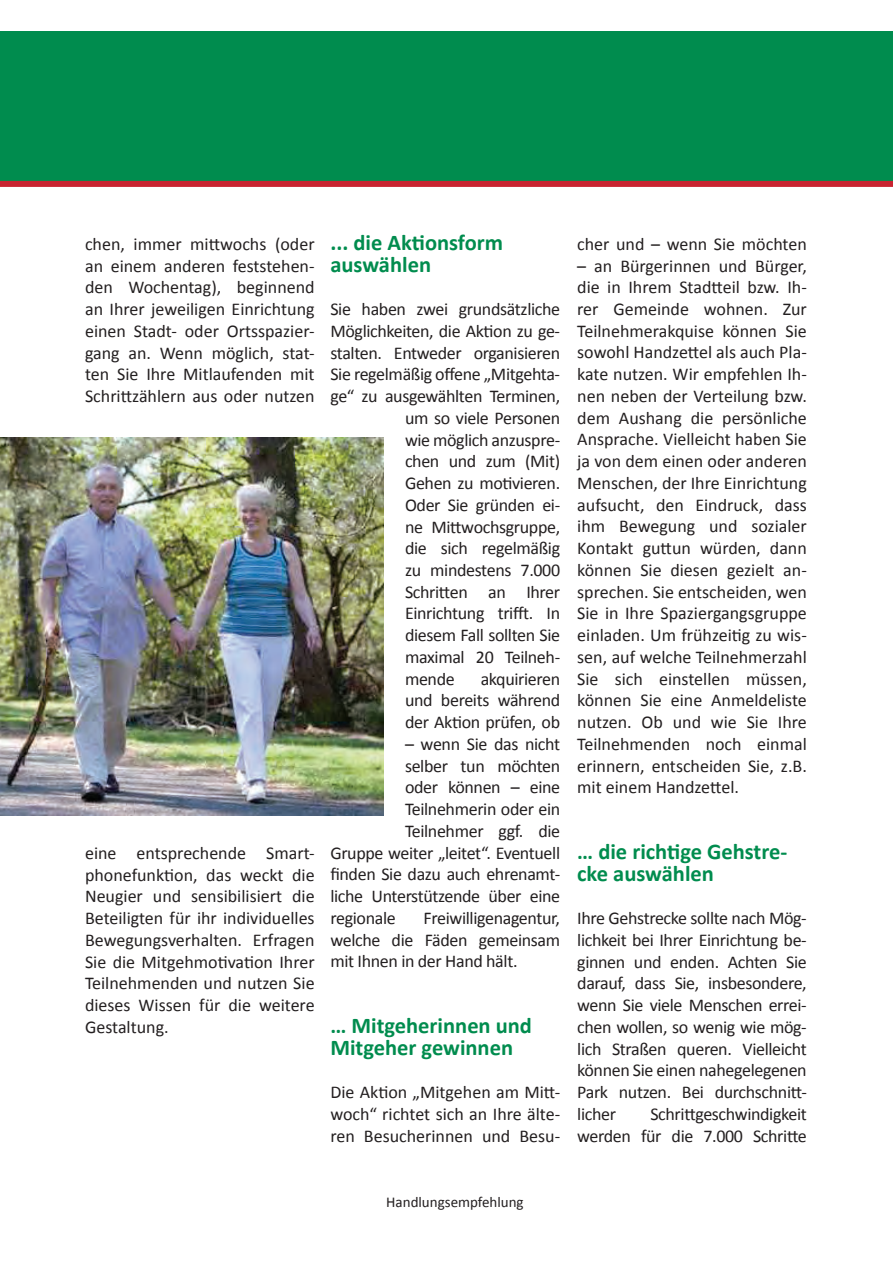
<style>
.page{position:relative;width:893px;height:1263px;background:#fff}
.page>*{position:absolute;margin:0;border:0;box-sizing:border-box;transform-origin:0 0}
.t1{font:700 22.5px/21.8px "Calibri";color:#008c4e}
.t2{font:18px/21.8px "Calibri";letter-spacing:-.02em;color:#231f20;text-align:justify}
.t3{font:18px "Calibri";color:#231f20}
.t4{font:15px "Calibri";color:#231f20}
</style>
<div class="page">
<div style="left:0;top:31px;width:893px;height:150px;background:#008c4e"></div>
<div style="left:0;top:181px;width:893px;height:6px;background:#c82430"></div>
<img style="left:0;top:437px;width:384px;height:378px">
<p class="t2" style="left:85px;top:232px;width:231px">chen, immer mittwochs (oder an einem anderen feststehen&shy;den Wochentag), beginnend an Ihrer jeweiligen Einrichtung einen Stadt- oder Ortsspazier&shy;gang an. Wenn möglich, stat&shy;ten Sie Ihre Mitlaufenden mit Schrittzählern aus oder nutzen</p>
<p class="t2" style="left:85px;top:841px;width:231px">eine entsprechende Smart&shy;phonefunktion, das weckt die Neugier und sensibilisiert die Beteiligten für ihr individuelles Bewegungsverhalten. Erfragen Sie die Mitgehmotivation Ihrer Teilnehmenden und nutzen Sie dieses Wissen für die weitere Gestaltung.</p>
<p class="t1" style="left:330px;top:230px;width:174px">... die Aktionsform auswählen</p>
<p class="t2" style="left:330px;top:297px;width:231px">Sie haben zwei grundsätzliche</p>
<p class="t2" style="left:330px;top:319px;width:231px">Möglichkeiten, die Aktion zu ge-</p>
<p class="t2" style="left:330px;top:341px;width:231px">stalten. Entweder organisieren</p>
<p class="t2" style="left:330px;top:363px;width:231px">Sie regelmäßig offene „Mitgehta-</p>
<p class="t2" style="left:330px;top:384px;width:231px">ge“ zu ausgewählten Terminen,</p>
<p class="t2" style="left:405px;top:406px;width:157px">um so viele Personen</p>
<p class="t2" style="left:405px;top:428px;width:157px">wie möglich anzuspre-</p>
<p class="t2" style="left:405px;top:450px;width:157px">chen und zum (Mit)</p>
<p class="t2" style="left:405px;top:471px;width:157px">Gehen zu motivieren.</p>
<p class="t2" style="left:405px;top:493px;width:157px">Oder Sie gründen ei-</p>
<p class="t2" style="left:405px;top:515px;width:157px">ne Mittwochsgruppe,</p>
<p class="t2" style="left:405px;top:536px;width:157px">die sich regelmäßig</p>
<p class="t2" style="left:405px;top:558px;width:157px">zu mindestens 7.000</p>
<p class="t2" style="left:405px;top:580px;width:157px">Schritten an Ihrer</p>
<p class="t2" style="left:405px;top:602px;width:157px">Einrichtung trifft. In</p>
<p class="t2" style="left:405px;top:623px;width:157px">diesem Fall sollten Sie</p>
<p class="t2" style="left:405px;top:645px;width:157px">maximal 20 Teilneh-</p>
<p class="t2" style="left:405px;top:667px;width:51px">mende</p>
<p class="t2" style="left:405px;top:667px;width:157px;text-indent:76px">akquirieren und bereits während der Aktion prüfen, ob</p>
<p class="t2" style="left:405px;top:732px;width:157px">– wenn Sie das nicht</p>
<p class="t2" style="left:405px;top:754px;width:157px">selber tun möchten</p>
<p class="t2" style="left:405px;top:776px;width:157px">oder können – eine</p>
<p class="t2" style="left:405px;top:797px;width:157px">Teilnehmerin oder ein</p>
<p class="t2" style="left:405px;top:819px;width:157px">Teilnehmer ggf. die</p>
<p class="t2" style="left:330px;top:841px;width:231px">Gruppe weiter „leitet“. Eventuell</p>
<p class="t2" style="left:330px;top:863px;width:231px">finden Sie dazu auch ehrenamt-</p>
<p class="t2" style="left:330px;top:884px;width:231px">liche Unterstützende über eine</p>
<p class="t2" style="left:330px;top:906px;width:67px">regionale</p>
<p class="t2" style="left:330px;top:906px;width:231px;text-indent:93px">Freiwilligenagentur, welche die Fäden gemeinsam mit Ihnen in der Hand hält.</p>
<p class="t1" style="left:330px;top:1013px;width:203px">… Mitgeherinnen und<br>Mitgeher gewinnen</p>
<p class="t2" style="left:330px;top:1080px;width:231px">Die Aktion „Mitgehen am Mitt&shy;woch“ richtet sich an Ihre älte&shy;ren Besucherinnen und Besu-</p>
<p class="t3" style="left:577px;top:233px;width:231px">cher und – wenn Sie möchten</p>
<p class="t2" style="left:577px;top:254px;width:231px">– an Bürgerinnen und Bürger, die in Ihrem Stadtteil bzw. Ih&shy;rer Gemeinde wohnen. Zur Teilnehmerakquise können Sie sowohl Handzettel als auch Pla&shy;kate nutzen. Wir empfehlen Ih&shy;nen neben der Verteilung bzw. dem Aushang die persönliche Ansprache. Vielleicht haben Sie ja von dem einen oder anderen Menschen, der Ihre Einrichtung aufsucht, den Eindruck, dass ihm Bewegung und sozialer Kontakt guttun würden, dann können Sie diesen gezielt an&shy;sprechen. Sie entscheiden, wen Sie in Ihre Spaziergangsgruppe einladen. Um frühzeitig zu wis&shy;sen, auf welche Teilnehmerzahl Sie sich einstellen müssen, können Sie eine Anmeldeliste nutzen. Ob und wie Sie Ihre Teilnehmenden noch einmal erinnern, entscheiden Sie, z.B. mit einem Handzettel.</p>
<p class="t1" style="left:577px;top:839px;width:212px">… die richtige Gehstre&shy;cke auswählen</p>
<p class="t2" style="left:577px;top:906px;width:231px">Ihre Gehstrecke sollte nach Mög&shy;lichkeit bei Ihrer Einrichtung be&shy;ginnen und enden. Achten Sie darauf, dass Sie, insbesondere, wenn Sie viele Menschen errei&shy;chen wollen, so wenig wie mög&shy;lich Straßen queren. Vielleicht können Sie einen nahegelegenen Park nutzen. Bei durchschnitt&shy;licher</p>
<p class="t2" style="left:577px;top:1102px;width:231px;text-align:right">Schrittgeschwindigkeit<br>werden für die 7.000 Schritte</p>
<p class="t4" style="left:386px;top:1192px;width:139px">Handlungsempfehlung</p>
</div>
